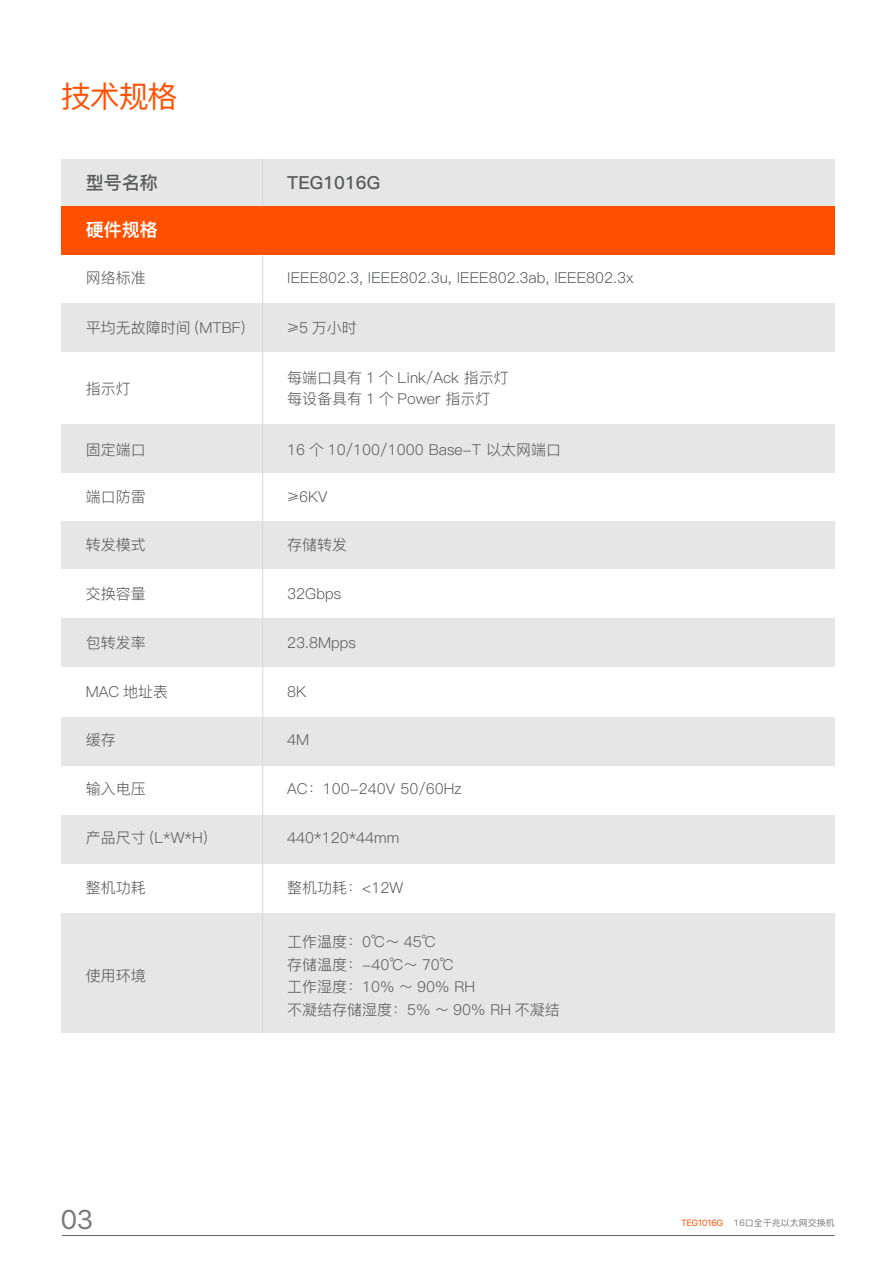
<style>
.page{position:relative;width:893px;height:1263px;background:#fff}
.page>*{position:absolute;margin:0;border:0;box-sizing:border-box;transform-origin:0 0}
.t1{font:30px "Ping Fang SC Medium";color:#ff5000}
.t2{font:27px "SF Pro Display";color:#7a7979}
.t3{font:18px "Ping Fang SC Bold";color:#585959}
.t4{font:18px "Ping Fang SC Heavy";color:#fff}
.t5{font:15px/22.5px "Ping Fang SC Regular";color:#585959}
.t6{font:9px "Ping Fang SC Medium";color:#7a7979}
.s1{font-family:"SF Pro Display";color:#ff5000}
</style>
<div class="page">
<hr style="left:62px;top:1235px;width:773px;height:1px;background:#636363">
<div style="left:61px;top:159px;width:774px;height:49px;background:#e6e6e6"></div>
<div style="left:61px;top:206px;width:774px;height:49px;background:#ff5000"></div>
<div style="left:61px;top:303px;width:774px;height:49px;background:#e6e6e6"></div>
<div style="left:61px;top:912px;width:774px;height:121px;background:#e6e6e6"></div>
<div style="left:61px;top:618px;width:774px;height:49px;background:#e6e6e6"></div>
<div style="left:61px;top:717px;width:774px;height:49px;background:#e6e6e6"></div>
<div style="left:61px;top:424px;width:774px;height:49px;background:#e6e6e6"></div>
<div style="left:61px;top:521px;width:774px;height:49px;background:#e6e6e6"></div>
<div style="left:61px;top:569px;width:774px;height:49px;background:#fff"></div>
<div style="left:61px;top:815px;width:774px;height:49px;background:#e6e6e6"></div>
<div style="left:61px;top:864px;width:774px;height:49px;background:#fff"></div>
<hr style="left:262px;top:255px;width:1px;height:778px;background:#dbdcdc">
<hr style="left:262px;top:159px;width:1px;height:47px;background:#dbdcdc">
<h1 class="t1" style="left:61px;top:78px;width:118px">技术规格</h1>
<p class="t3" style="left:86px;top:172px;width:73px">型号名称</p>
<p class="t4" style="left:86px;top:219px;width:73px">硬件规格</p>
<p class="t5" style="left:86px;top:267px;width:61px">网络标准</p>
<p class="t3" style="left:287px;top:172px;width:94px">TEG1016G</p>
<p class="t5" style="left:287px;top:267px;width:348px">IEEE802.3, IEEE802.3u, IEEE802.3ab, IEEE802.3x</p>
<p class="t5" style="left:86px;top:316px;width:161px">平均无故障时间 (MTBF)</p>
<p class="t5" style="left:287px;top:316px;width:71px">≥5 万小时</p>
<p class="t5" style="left:86px;top:377px;width:46px">指示灯</p>
<p class="t5" style="left:86px;top:439px;width:61px">固定端口</p>
<p class="t5" style="left:86px;top:485px;width:61px">端口防雷</p>
<p class="t5" style="left:287px;top:367px;width:223px;line-height:21px">每端口具有 1 个 Link/Ack 指示灯每设备具有 1 个 Power 指示灯</p>
<p class="t5" style="left:287px;top:439px;width:275px">16 个 10/100/1000 Base-T 以太网端口</p>
<p class="t5" style="left:287px;top:485px;width:42px">≥6KV</p>
<p class="t5" style="left:86px;top:533px;width:61px">转发模式</p>
<p class="t5" style="left:287px;top:533px;width:61px">存储转发</p>
<p class="t5" style="left:86px;top:583px;width:61px">交换容量</p>
<p class="t5" style="left:287px;top:583px;width:55px">32Gbps</p>
<p class="t5" style="left:86px;top:631px;width:61px">包转发率</p>
<p class="t5" style="left:287px;top:631px;width:70px">23.8Mpps</p>
<p class="t5" style="left:86px;top:681px;width:84px">MAC 地址表</p>
<p class="t5" style="left:287px;top:681px;width:21px">8K</p>
<p class="t5" style="left:86px;top:728px;width:31px">缓存</p>
<p class="t5" style="left:86px;top:778px;width:61px">输入电压</p>
<p class="t5" style="left:86px;top:827px;width:123px">产品尺寸 (L*W*H)</p>
<p class="t5" style="left:86px;top:876px;width:61px">整机功耗</p>
<p class="t5" style="left:86px;top:964px;width:61px">使用环境</p>
<p class="t5" style="left:287px;top:728px;width:24px">4M</p>
<p class="t5" style="left:287px;top:778px;width:176px">AC：100-240V 50/60Hz</p>
<p class="t5" style="left:287px;top:827px;width:114px">440*120*44mm</p>
<p class="t5" style="left:287px;top:876px;width:117px">整机功耗：&lt;12W</p>
<p class="t5" style="left:287px;top:931px;width:274px">工作温度：0℃～ 45℃<br>存储温度：-40℃～ 70℃<br>工作湿度：10% ～ 90% RH<br>不凝结存储湿度：5% ～ 90% RH 不凝结</p>
<h2 class="t2" style="left:61px;top:1198px;width:34px">03</h2>
<p class="t6" style="left:681px;top:1218px;width:155px"><span class="s1">TEG1016G</span> 16口全千兆以太网交换机</p>
</div>
